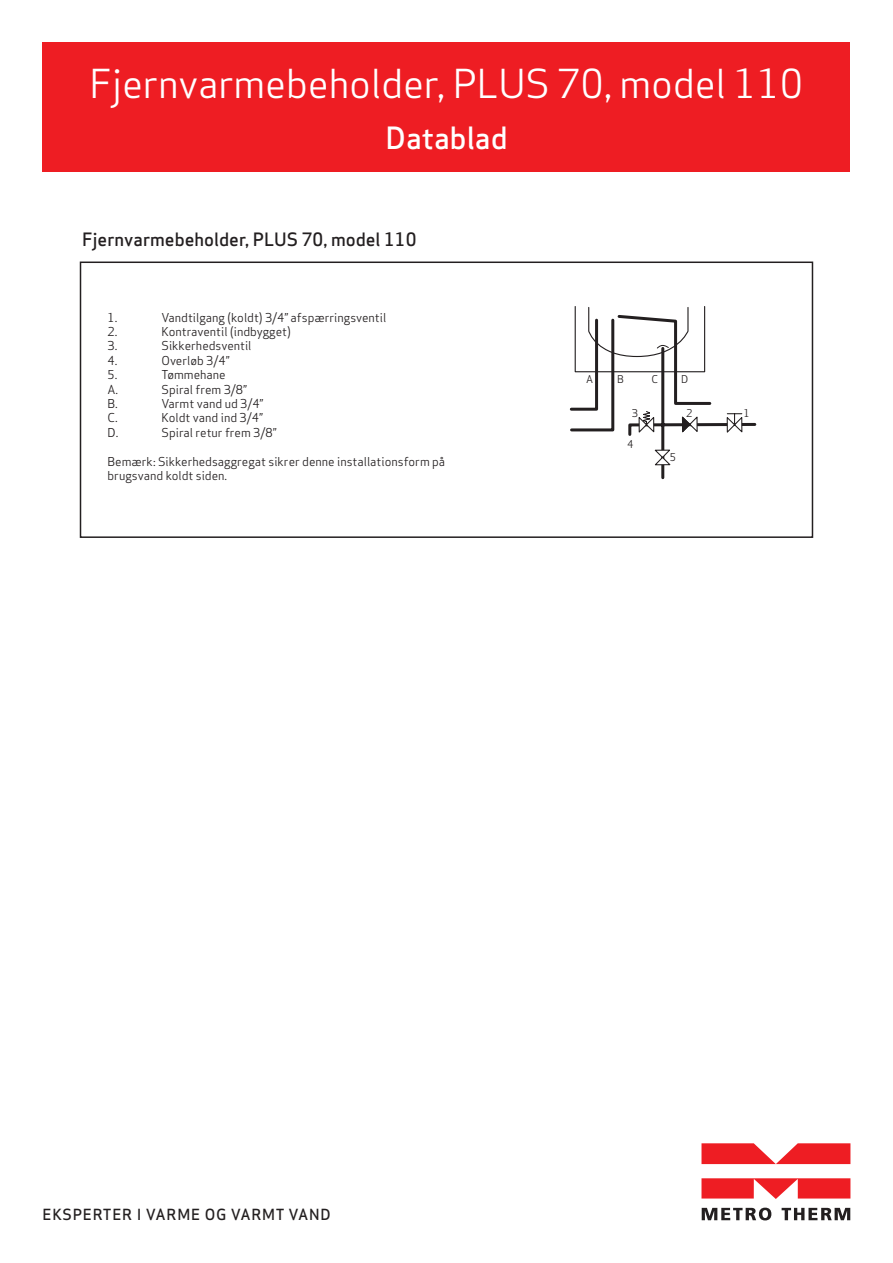
<style>
.page{position:relative;width:893px;height:1263px;background:#fff}
.page>*{position:absolute;margin:0;border:0;box-sizing:border-box;transform-origin:0 0}
.t1{font:39px "Apex Sans";letter-spacing:-.005em;color:#fff}
.t2{font:500 30px "Apex Sans";color:#fff}
.t3{font:500 18px "Apex Sans";color:#231f20}
.t4{font:500 15px "Apex Sans";letter-spacing:.05em;color:#231f20}
.t5{font:12px/14.4px "Apex Sans";color:#231f20}
.t6{font:10.5px "Apex Sans";color:#231f20}
</style>
<div class="page">
<svg style="left:702px;top:1207px;width:69px;height:13px"></svg>
<svg style="left:782px;top:1208px;width:68px;height:12px"></svg>
<svg style="left:701px;top:1178px;width:149px;height:21px;background:#f04449"></svg>
<svg style="left:701px;top:1143px;width:149px;height:21px;background:#f04247"></svg>
<div style="left:43px;top:43px;width:807px;height:129px;background:#ee1d23"></div>
<div style="left:80px;top:261px;width:733px;height:277px;border:2px solid #231f20"></div>
<svg style="left:570px;top:306px;width:186px;height:173px"></svg>
<h1 class="t1" style="left:90px;top:51px;width:715px">Fjernvarmebeholder, PLUS 70, model 110</h1>
<h2 class="t2" style="left:385px;top:112px;width:124px">Datablad</h2>
<h3 class="t3" style="left:82px;top:223px;width:336px">Fjernvarmebeholder, PLUS 70, model 110</h3>
<p class="t5" style="left:108px;top:309px;width:11px">1.</p>
<p class="t5" style="left:162px;top:309px;width:226px">Vandtilgang (koldt) 3/4” afspærringsventil</p>
<p class="t5" style="left:108px;top:323px;width:11px">2.</p>
<p class="t5" style="left:162px;top:323px;width:131px">Kontraventil (indbygget)</p>
<p class="t5" style="left:108px;top:338px;width:11px">3.</p>
<p class="t5" style="left:162px;top:338px;width:91px">Sikkerhedsventil</p>
<p class="t5" style="left:108px;top:352px;width:11px">4.</p>
<p class="t5" style="left:162px;top:352px;width:69px">Overløb 3/4”</p>
<p class="t5" style="left:108px;top:366px;width:11px">5.</p>
<p class="t5" style="left:162px;top:366px;width:66px">Tømmehane</p>
<p class="t5" style="left:108px;top:381px;width:12px">A.</p>
<p class="t5" style="left:162px;top:381px;width:87px">Spiral frem 3/8”</p>
<p class="t5" style="left:108px;top:395px;width:12px">B.</p>
<p class="t5" style="left:162px;top:395px;width:103px">Varmt vand ud 3/4”</p>
<p class="t5" style="left:108px;top:410px;width:12px">C.</p>
<p class="t5" style="left:162px;top:410px;width:103px">Koldt vand ind 3/4”</p>
<p class="t5" style="left:108px;top:424px;width:12px">D.</p>
<p class="t5" style="left:162px;top:424px;width:116px">Spiral retur frem 3/8”</p>
<p class="t5" style="left:108px;top:453px;width:339px">Bemærk: Sikkerhedsaggregat sikrer denne installationsform på brugsvand koldt siden.</p>
<p class="t6" style="left:586px;top:371px;width:9px">A</p>
<p class="t6" style="left:617px;top:371px;width:8px">B</p>
<p class="t6" style="left:651px;top:371px;width:8px">C</p>
<p class="t6" style="left:681px;top:371px;width:9px">D</p>
<p class="t6" style="left:632px;top:404px;width:8px">3</p>
<p class="t6" style="left:686px;top:404px;width:8px">2</p>
<p class="t6" style="left:743px;top:404px;width:8px">1</p>
<p class="t6" style="left:627px;top:435px;width:8px">4</p>
<p class="t6" style="left:670px;top:448px;width:8px">5</p>
<p class="t4" style="left:43px;top:1202px;width:290px">EKSPERTER I VARME OG VARMT VAND</p>
</div>
